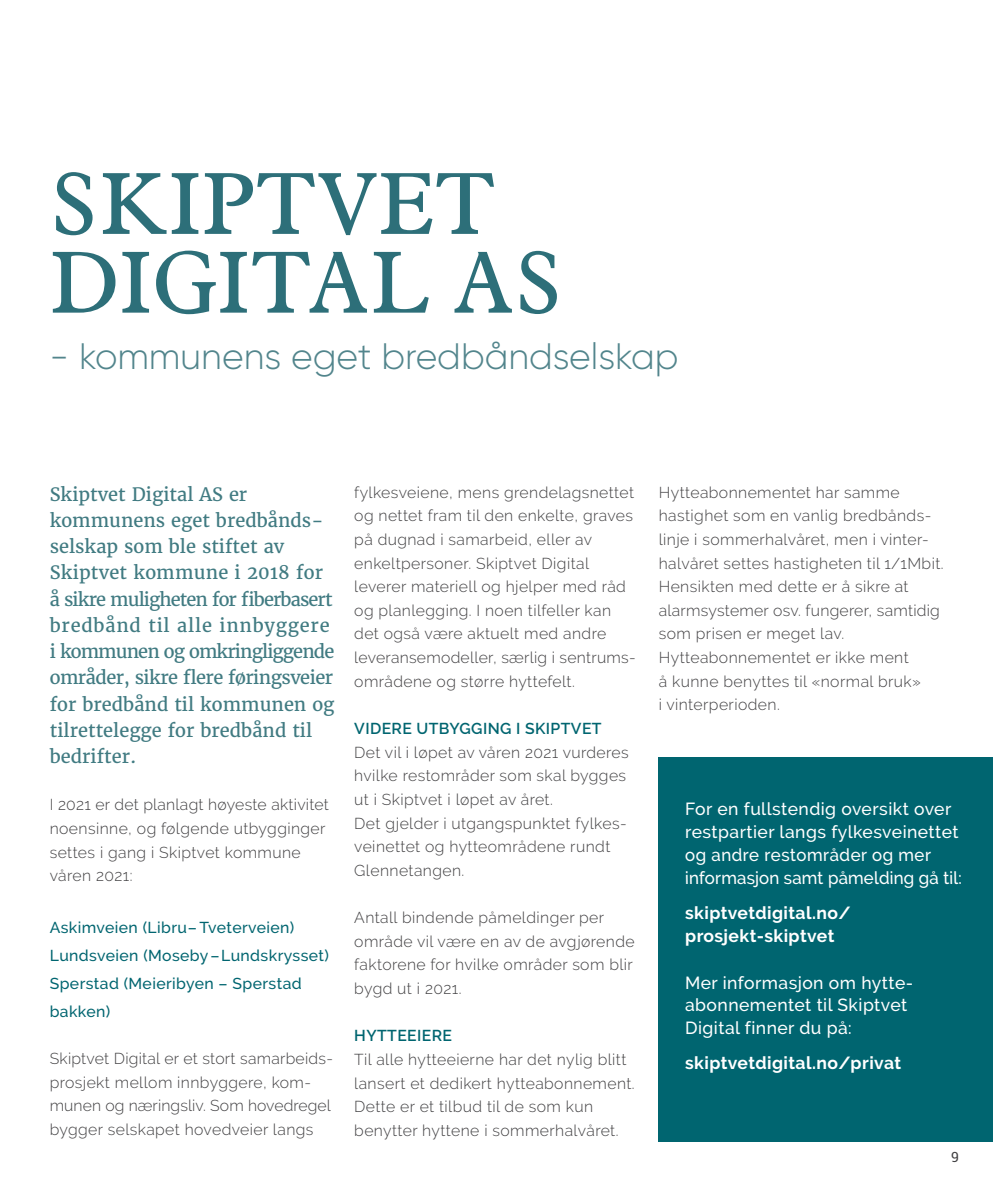
<style>
.page{position:relative;width:993px;height:1191px;background:#fff}
.page>*{position:absolute;margin:0;border:0;box-sizing:border-box;transform-origin:0 0}
.t1{font:85.75px/78.8px "Aldine 721 BT";color:#2d6f79}
.t2{font:300 36.75px "Gilroy";color:#52858c}
.t3{font:18.38px/26.2px "Merriweather";color:#417b82}
.t4{font:500 17.5px/22.8px "Raleway";letter-spacing:.025em;color:#fff}
.t5{font:700 17.5px/23.6px "Raleway";letter-spacing:.025em;color:#fff}
.t6{font:300 15.75px/23.6px "Raleway";letter-spacing:.025em;color:#414042}
.t7{font:500 15.75px/28px "Raleway";letter-spacing:.025em;color:#006570}
.t8{font:600 15.75px "Raleway";letter-spacing:.025em;color:#006570}
.t9{font:14px "Roboto";color:#414042}
</style>
<div class="page">
<div style="left:658px;top:756px;width:334px;height:385px;background:#006570"></div>
<h1 class="t1" style="left:50px;top:163px;width:513px">SKIPTVET<br>DIGITAL AS</h1>
<h2 class="t2" style="left:50px;top:334px;width:630px">- kommunens eget bredbåndselskap</h2>
<p class="t3" style="left:50px;top:481px;width:286px">Skiptvet Digital AS er kommunens eget bredbånds&shy;selskap som ble stiftet av<br>Skiptvet kommune i 2018 for å sikre muligheten for fiberbasert bredbånd til alle innbyggere i kommunen og omkringliggende områder, sikre flere føringsveier for bredbånd til kommunen og tilrettelegge for bredbånd til bedrifter.</p>
<p class="t6" style="left:50px;top:793px;width:281px">I 2021 er det planlagt høyeste aktivitet noensinne, og følgende utbygginger settes i gang i Skiptvet kommune våren 2021:</p>
<p class="t7" style="left:50px;top:913px;width:280px">Askimveien (Libru – Tveterveien)<br>Lundsveien (Moseby – Lundskrysset)<br>Sperstad (Meieribyen – Sperstad bakken)</p>
<p class="t6" style="left:50px;top:1046px;width:285px">Skiptvet Digital er et stort samarbeids&shy;prosjekt mellom innbyggere, kom&shy;munen og næringsliv. Som hovedregel bygger selskapet hovedveier langs</p>
<p class="t6" style="left:354px;top:480px;width:283px">fylkesveiene, mens grendelagsnettet og nettet fram til den enkelte, graves på dugnad i samarbeid, eller av enkeltpersoner. Skiptvet Digital leverer materiell og hjelper med råd og planlegging. I noen tilfeller kan det også være aktuelt med andre leveransemodeller, særlig i sentrums&shy;områdene og større hyttefelt.</p>
<p class="t8" style="left:354px;top:719px;width:249px">VIDERE UTBYGGING I SKIPTVET</p>
<p class="t6" style="left:354px;top:740px;width:276px">Det vil i løpet av våren 2021 vurderes hvilke restområder som skal bygges ut i Skiptvet i løpet av året.<br>Det gjelder i utgangspunktet fylkes&shy;veinettet og hytteområdene rundt<br>Glennetangen.</p>
<p class="t6" style="left:354px;top:905px;width:282px">Antall bindende påmeldinger per område vil være en av de avgjørende faktorene for hvilke områder som blir bygd ut i 2021.</p>
<p class="t8" style="left:354px;top:1026px;width:99px">HYTTEEIERE</p>
<p class="t6" style="left:354px;top:1047px;width:282px">Til alle hytteeierne har det nylig blitt lansert et dedikert hytteabonnement.<br>Dette er et tilbud til de som kun benytter hyttene i sommerhalvåret.</p>
<p class="t6" style="left:658px;top:480px;width:286px">Hytteabonnementet har samme hastighet som en vanlig bredbånds&shy;linje i sommerhalvåret, men i vinter&shy;halvåret settes hastigheten til 1/1Mbit.<br>Hensikten med dette er å sikre at alarmsystemer osv. fungerer, samtidig som prisen er meget lav.<br>Hytteabonnementet er ikke ment<br>å kunne benyttes til «normal bruk»<br>i vinterperioden.</p>
<p class="t4" style="left:685px;top:798px;width:278px">For en fullstendig oversikt over restpartier langs fylkesveinettet og andre restområder og mer informasjon samt påmelding gå til:</p>
<p class="t5" style="left:685px;top:900px;width:167px">skiptvetdigital.no/ prosjekt-skiptvet</p>
<p class="t4" style="left:685px;top:971px;width:229px">Mer informasjon om hytte&shy;abonnementet til Skiptvet<br>Digital finner du på:</p>
<p class="t5" style="left:685px;top:1051px;width:217px">skiptvetdigital.no/privat</p>
<p class="t9" style="left:950px;top:1146px;width:9px">9</p>
</div>
